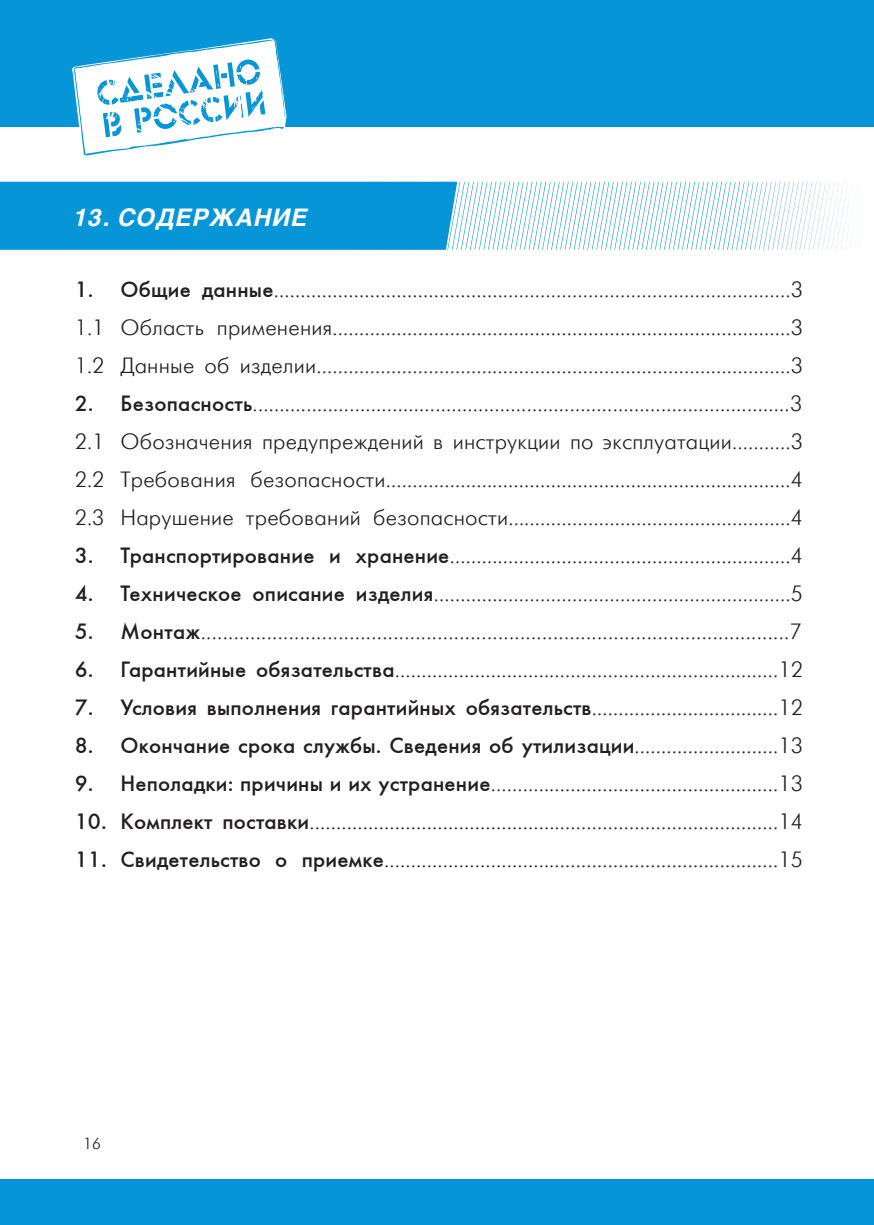
<style>
.page{position:relative;width:874px;height:1225px;background:#fff}
.page>*{position:absolute;margin:0;border:0;box-sizing:border-box;transform-origin:0 0}
.t1{font:italic 700 24px "Helios";letter-spacing:.04em;color:#fff}
.t2{font:22px/38px "Futuris Light C";letter-spacing:.01em;color:#231f20}
.t3{font:22px "Futuris C";letter-spacing:.01em;color:#231f20}
.t4{font:16px "Futuris Light C";color:#231f20}
.s1{font-family:"Futuris C"}
.s2{font-family:"Futuris Light C"}
</style>
<div class="page">
<div style="left:0;top:0;width:873px;height:127px;background:#0696d7"></div>
<svg style="left:72px;top:38px;width:215px;height:118px"></svg>
<div style="left:0;top:1179px;width:873px;height:46px;background:#0696d7"></div>
<div style="left:0;top:182px;width:457px;height:68px;background:#0696d7"></div>
<svg style="left:501px;top:182px;width:355px;height:68px"></svg>
<p class="t1" style="left:74px;top:204px;width:235px">13. СОДЕРЖАНИЕ</p>
<p class="t3" style="left:75px;top:276px;width:20px">1.</p>
<p class="t2" style="left:75px;top:309px;width:31px">1.1</p>
<p class="t2" style="left:75px;top:347px;width:31px">1.2</p>
<p class="t3" style="left:75px;top:390px;width:20px">2.</p>
<p class="t2" style="left:75px;top:423px;width:31px">2.1</p>
<p class="t2" style="left:75px;top:461px;width:31px">2.2</p>
<p class="t2" style="left:75px;top:499px;width:31px">2.3</p>
<p class="t3" style="left:75px;top:542px;width:20px">3.</p>
<p class="t3" style="left:75px;top:580px;width:20px">4.</p>
<p class="t3" style="left:75px;top:618px;width:20px">5.</p>
<p class="t3" style="left:75px;top:656px;width:20px">6.</p>
<p class="t3" style="left:75px;top:694px;width:20px">7.</p>
<p class="t3" style="left:75px;top:732px;width:20px">8.</p>
<p class="t3" style="left:75px;top:770px;width:20px">9.</p>
<p class="t3" style="left:75px;top:808px;width:34px">10.</p>
<p class="t3" style="left:75px;top:846px;width:34px">11.</p>
<p class="t2" style="left:120px;top:271px;width:683px"><span class="s1">Общие данные</span>.................................................................................................3</p>
<p class="t2" style="left:120px;top:309px;width:683px">Область применения......................................................................................3</p>
<p class="t2" style="left:120px;top:347px;width:683px">Данные об изделии.........................................................................................3</p>
<p class="t2" style="left:120px;top:385px;width:682px"><span class="s1">Безопасность</span>....................................................................................................3</p>
<p class="t2" style="left:120px;top:423px;width:683px">Обозначения предупреждений в инструкции по эксплуатации...........3</p>
<p class="t2" style="left:120px;top:461px;width:683px">Требования безопасности............................................................................4</p>
<p class="t2" style="left:120px;top:499px;width:683px">Нарушение требований безопасности.....................................................4</p>
<p class="t2" style="left:120px;top:537px;width:683px"><span class="s1">Транспортирование и хранение</span>................................................................4</p>
<p class="t2" style="left:120px;top:575px;width:683px"><span class="s1">Техническое описание изделия</span>...................................................................5</p>
<p class="t2" style="left:120px;top:613px;width:682px"><span class="s1">Монтаж</span>...........................................................................................................7</p>
<p class="t2" style="left:120px;top:651px;width:683px"><span class="s1">Гарантийные обязательства</span>........................................................................12<br><span class="s1">Условия выполнения гарантийных обязательств</span>...................................12</p>
<p class="t3" style="left:120px;top:732px;width:683px">Окончание срока службы. Сведения об утилизации<span class="s2">...........................13</span></p>
<p class="t2" style="left:120px;top:765px;width:683px"><span class="s1">Неполадки: причины и их устранение</span>......................................................13</p>
<p class="t2" style="left:120px;top:803px;width:683px"><span class="s1">Комплект поставки</span>........................................................................................14</p>
<p class="t2" style="left:120px;top:841px;width:683px"><span class="s1">Свидетельство о приемке</span>..........................................................................15</p>
<p class="t4" style="left:83px;top:1135px;width:19px">16</p>
</div>
